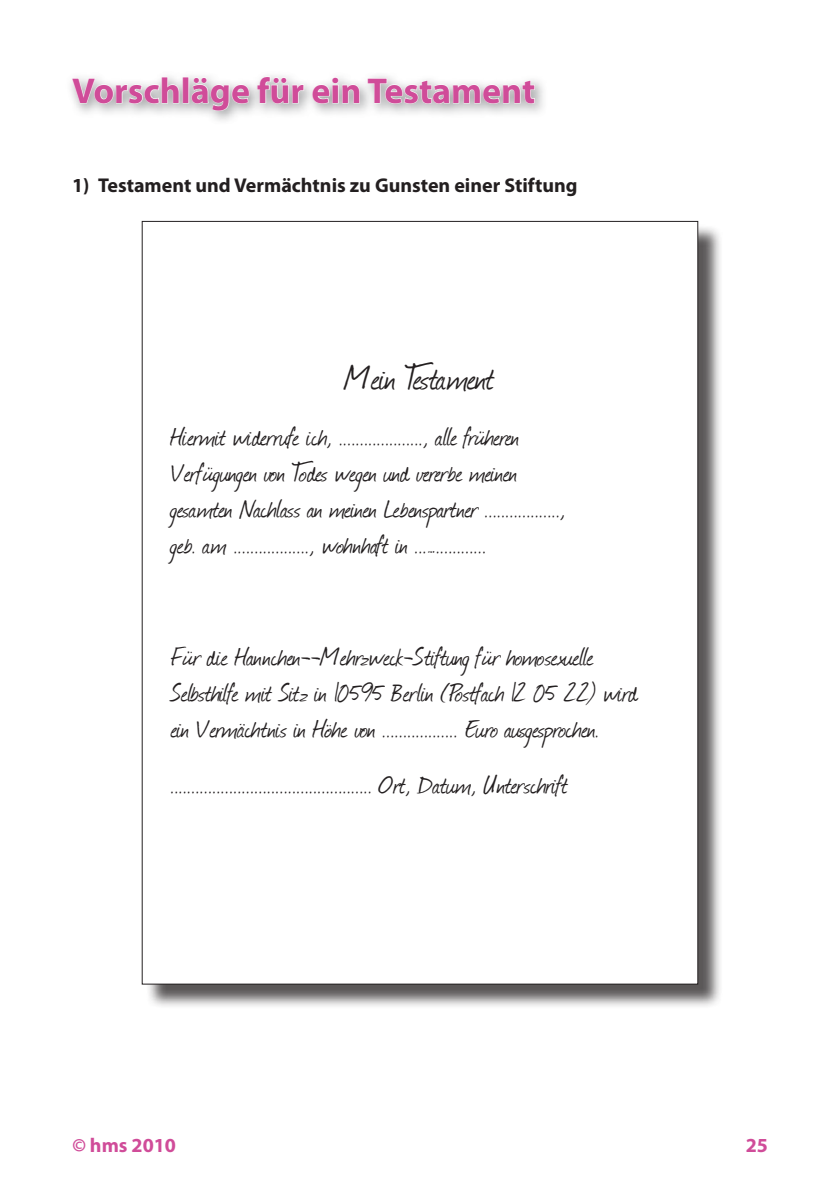
<style>
.page{position:relative;width:840px;height:1191px;background:#fff}
.page>*{position:absolute;margin:0;border:0;box-sizing:border-box;transform-origin:0 0}
.Handschirft_Titel_20{font:40px "Journal";letter-spacing:-.035em;color:#231f20}
.Titel_II{font:700 36px "Myriad Pro";color:#d04c99}
.Handschrift_15pt{font:30px/36px "Journal";letter-spacing:-.005em;color:#231f20}
.Zwischentitel{font:700 20px "Myriad Pro";color:#231f20}
.t1{font:700 20px "Myriad Pro";color:#d04c99}
</style>
<div class="page">
<div style="left:64px;top:70px;width:483px;height:54px;background:#6f7073;opacity:.75"></div>
<svg style="left:71px;top:76px;width:109px;height:28px"></svg>
<div style="left:182px;top:77px;width:7px;height:26px;border:1px solid #fff"></div>
<svg style="left:191px;top:77px;width:59px;height:35px"></svg>
<svg style="left:257px;top:76px;width:47px;height:28px"></svg>
<svg style="left:311px;top:84px;width:19px;height:20px"></svg>
<div style="left:332px;top:85px;width:6px;height:18px;border:1px solid #fff"></div>
<div style="left:332px;top:77px;width:7px;height:7px;border:1px solid #fff;border-radius:50%"></div>
<svg style="left:341px;top:84px;width:19px;height:20px"></svg>
<svg style="left:367px;top:78px;width:168px;height:26px"></svg>
<div style="left:145px;top:224px;width:577px;height:785px;background:#231f20;opacity:.75"></div>
<div style="left:142px;top:221px;width:555px;height:763px;background:#fff"></div>
<p class="Titel_II" style="left:72px;top:67px;width:464px">Vorschläge für ein Testament</p>
<p class="Zwischentitel" style="left:72px;top:172px;width:506px">1) Testament und Vermächtnis zu Gunsten einer Stiftung</p>
<p class="Handschirft_Titel_20" style="left:345px;top:351px;width:151px">Mein Testament</p>
<p class="Handschrift_15pt" style="left:171px;top:418px;width:396px">Hiermit widerrufe ich, ...................., alle früheren Verfügungen von Todes wegen und vererbe meinen gesamten Nachlass an meinen Lebenspartner .................., geb. am .................., wohnhaft in ...…............</p>
<p class="Handschrift_15pt" style="left:171px;top:638px;width:468px">Für die Hannchen--Mehrzweck-Stiftung für homosexuelle<br>Selbsthilfe mit Sitz in 10595 Berlin (Postfach 12 05 22) wird ein Vermächtnis in Höhe von .................. Euro ausgesprochen.</p>
<p class="Handschrift_15pt" style="left:171px;top:766px;width:398px">................................................ Ort, Datum, Unterschrift</p>
<p class="t1" style="left:72px;top:1132px;width:105px">© hms 2010</p>
<p class="t1" style="left:745px;top:1132px;width:24px">25</p>
</div>
